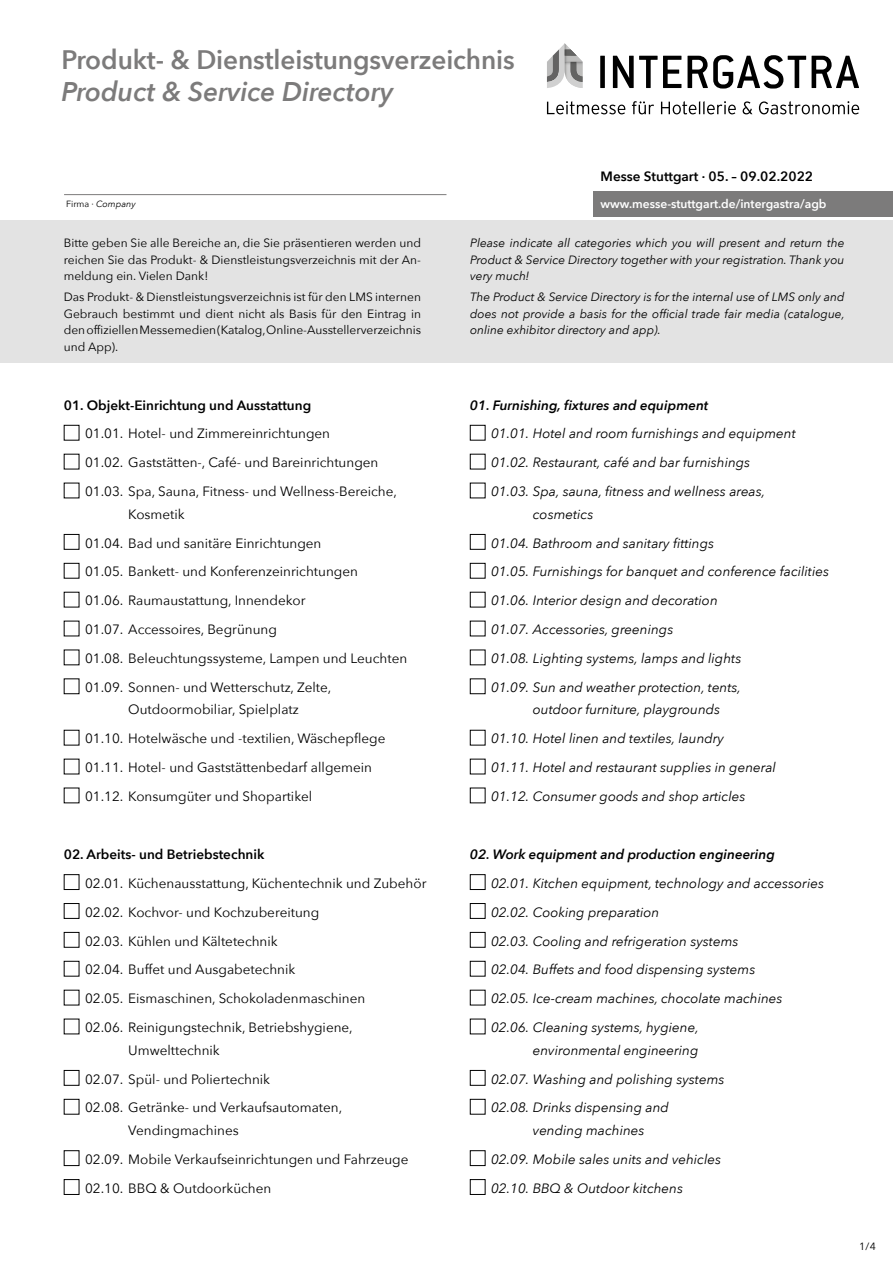
<style>
.page{position:relative;width:893px;height:1263px;background:#fff}
.page>*{position:absolute;margin:0;border:0;box-sizing:border-box;transform-origin:0 0}
.t1{font:italic 600 27px "Avenir Next";color:#7c7b7b}
.t2{font:600 26.7px "Avenir Next";letter-spacing:-.005em;color:#7c7b7b}
.Copy_Deutsch{font:13.5px/22.5px "Avenir Next";color:#000}
.Copy_Deutsch-2{font:italic 13.5px/22.5px "Avenir Next";color:#000}
.Copy_Deutsch-3{font:600 13.5px "Avenir Next";color:#000}
.Copy_Deutsch-4{font:italic 600 13.5px "Avenir Next";color:#000}
.Copy_Deutsch-5{font:12px/16.5px "Avenir Next";color:#000;text-align:justify}
.Copy_Deutsch-6{font:italic 12px/16.5px "Avenir Next";color:#000;text-align:justify}
.Copy_Deutsch-7{font:600 12px "Avenir Next";color:#fff}
.Copy_Deutsch-8{font:10.5px "Avenir Next";color:#000}
.Rückseite{font:italic 9px "Avenir Next";color:#000}
.s1{font-style:normal}
</style>
<div class="page">
<div style="left:64px;top:425px;width:15px;height:15px;border:1px solid #000"></div>
<div style="left:64px;top:534px;width:15px;height:16px;border:1px solid #000"></div>
<div style="left:64px;top:874px;width:15px;height:16px;border:1px solid #000"></div>
<div style="left:64px;top:903px;width:15px;height:16px;border:1px solid #000"></div>
<div style="left:64px;top:932px;width:15px;height:16px;border:1px solid #000"></div>
<div style="left:64px;top:961px;width:15px;height:15px;border:1px solid #000"></div>
<div style="left:64px;top:1070px;width:15px;height:16px;border:1px solid #000"></div>
<div style="left:64px;top:1099px;width:15px;height:15px;border:1px solid #000"></div>
<div style="left:64px;top:1150px;width:15px;height:16px;border:1px solid #000"></div>
<div style="left:64px;top:1179px;width:15px;height:16px;border:1px solid #000"></div>
<div style="left:470px;top:425px;width:15px;height:15px;border:1px solid #000"></div>
<div style="left:470px;top:534px;width:15px;height:16px;border:1px solid #000"></div>
<div style="left:470px;top:874px;width:15px;height:16px;border:1px solid #000"></div>
<div style="left:470px;top:903px;width:15px;height:16px;border:1px solid #000"></div>
<div style="left:470px;top:932px;width:15px;height:16px;border:1px solid #000"></div>
<div style="left:470px;top:961px;width:15px;height:15px;border:1px solid #000"></div>
<div style="left:470px;top:1070px;width:15px;height:16px;border:1px solid #000"></div>
<div style="left:470px;top:1099px;width:15px;height:15px;border:1px solid #000"></div>
<div style="left:470px;top:1150px;width:15px;height:16px;border:1px solid #000"></div>
<div style="left:470px;top:1179px;width:15px;height:16px;border:1px solid #000"></div>
<hr style="left:64px;top:194px;width:382px;height:1px;background:#7c7b7b">
<div style="left:0;top:220px;width:893px;height:143px;background:#e3e3e3"></div>
<div style="left:593px;top:192px;width:300px;height:25px;background:#7c7b7b"></div>
<div style="left:600px;top:56px;width:5px;height:32px;background:#000"></div>
<svg style="left:613px;top:56px;width:68px;height:32px"></svg>
<svg style="left:687px;top:55px;width:119px;height:34px"></svg>
<svg style="left:812px;top:56px;width:47px;height:32px"></svg>
<svg style="left:547px;top:43px;width:36px;height:45px"></svg>
<img style="left:565px;top:62px;width:17px;height:26px">
<img style="left:570px;top:62px;width:12px;height:20px">
<img style="left:577px;top:62px;width:5px;height:14px">
<svg style="left:547px;top:101px;width:78px;height:13px"></svg>
<svg style="left:632px;top:101px;width:22px;height:13px"></svg>
<svg style="left:661px;top:101px;width:75px;height:13px"></svg>
<svg style="left:743px;top:101px;width:9px;height:13px"></svg>
<svg style="left:759px;top:101px;width:100px;height:13px"></svg>
<p class="t2" style="left:62px;top:37px;width:455px">Produkt- &amp; Dienstleistungsverzeichnis</p>
<p class="t1" style="left:62px;top:68px;width:333px">Product &amp; Service Directory</p>
<p class="Rückseite" style="left:66px;top:196px;width:71px"><span class="s1">Firma ·</span> Company</p>
<p class="Copy_Deutsch-5" style="left:64px;top:234px;width:359px">Bitte geben Sie alle Bereiche an, die Sie präsentieren werden und reichen Sie das Produkt- &amp; Dienstleistungsverzeichnis mit der An&shy;meldung ein. Vielen Dank!</p>
<p class="Copy_Deutsch-5" style="left:64px;top:288px;width:359px">Das Produkt- &amp; Dienstleistungsverzeichnis ist für den LMS internen Gebrauch bestimmt und dient nicht als Basis für den Eintrag in denoffiziellenMessemedien(Katalog,Online-Ausstellerverzeichnis und App).</p>
<p class="Copy_Deutsch-3" style="left:64px;top:393px;width:249px">01. Objekt-Einrichtung und Ausstattung</p>
<p class="Copy_Deutsch" style="left:85px;top:422px;width:247px">01.01. Hotel- und Zimmereinrichtungen</p>
<p class="Copy_Deutsch" style="left:85px;top:451px;width:295px">01.02. Gaststätten-, Café- und Bareinrichtungen</p>
<p class="Copy_Deutsch" style="left:128px;top:480px;width:270px;text-indent:-43px">01.03. Spa, Sauna, Fitness- und Wellness-Bereiche,<br>Kosmetik</p>
<p class="Copy_Deutsch" style="left:85px;top:531px;width:238px">01.04. Bad und sanitäre Einrichtungen</p>
<p class="Copy_Deutsch" style="left:85px;top:560px;width:274px">01.05. Bankett- und Konferenzeinrichtungen</p>
<p class="Copy_Deutsch" style="left:85px;top:589px;width:222px">01.06. Raumaustattung, Innendekor</p>
<p class="Copy_Deutsch" style="left:85px;top:618px;width:193px">01.07. Accessoires, Begrünung</p>
<p class="Copy_Deutsch" style="left:85px;top:647px;width:324px">01.08. Beleuchtungssysteme, Lampen und Leuchten</p>
<p class="Copy_Deutsch" style="left:128px;top:675px;width:205px;text-indent:-43px">01.09. Sonnen- und Wetterschutz, Zelte,<br>Outdoormobiliar, Spielplatz</p>
<p class="Copy_Deutsch" style="left:85px;top:727px;width:302px">01.10. Hotelwäsche und -textilien, Wäschepflege</p>
<p class="Copy_Deutsch" style="left:85px;top:756px;width:289px">01.11. Hotel- und Gaststättenbedarf allgemein</p>
<p class="Copy_Deutsch" style="left:85px;top:785px;width:229px">01.12. Konsumgüter und Shopartikel</p>
<p class="Copy_Deutsch-3" style="left:64px;top:843px;width:202px">02. Arbeits- und Betriebstechnik</p>
<p class="Copy_Deutsch" style="left:85px;top:871px;width:343px">02.01. Küchenausstattung, Küchentechnik und Zubehör</p>
<p class="Copy_Deutsch" style="left:85px;top:900px;width:236px">02.02. Kochvor- und Kochzubereitung</p>
<p class="Copy_Deutsch" style="left:85px;top:929px;width:194px">02.03. Kühlen und Kältetechnik</p>
<p class="Copy_Deutsch" style="left:85px;top:958px;width:212px">02.04. Buffet und Ausgabetechnik</p>
<p class="Copy_Deutsch" style="left:85px;top:987px;width:282px">02.05. Eismaschinen, Schokoladenmaschinen</p>
<p class="Copy_Deutsch" style="left:128px;top:1016px;width:226px;text-indent:-43px">02.06. Reinigungstechnik, Betriebshygiene,<br>Umwelttechnik</p>
<p class="Copy_Deutsch" style="left:85px;top:1067px;width:187px">02.07. Spül- und Poliertechnik</p>
<p class="Copy_Deutsch" style="left:128px;top:1096px;width:215px;text-indent:-43px">02.08. Getränke- und Verkaufsautomaten,<br>Vendingmachines</p>
<p class="Copy_Deutsch" style="left:85px;top:1147px;width:325px">02.09. Mobile Verkaufseinrichtungen und Fahrzeuge</p>
<p class="Copy_Deutsch" style="left:85px;top:1176px;width:188px">02.10. BBQ &amp; Outdoorküchen</p>
<p class="Copy_Deutsch-3" style="left:601px;top:165px;width:214px">Messe Stuttgart · 05. – 09.02.2022</p>
<p class="Copy_Deutsch-7" style="left:601px;top:194px;width:227px">www.messe-stuttgart.de/intergastra/agb</p>
<p class="Copy_Deutsch-6" style="left:470px;top:234px;width:376px">Please indicate all categories which you will present and return the Product &amp; Service Directory together with your registration. Thank you very much!</p>
<p class="Copy_Deutsch-6" style="left:470px;top:288px;width:376px">The Product &amp; Service Directory is for the internal use of LMS only and does not provide a basis for the official trade fair media (catalogue, online exhibitor directory and app).</p>
<p class="Copy_Deutsch-4" style="left:470px;top:393px;width:240px">01. Furnishing, fixtures and equipment</p>
<p class="Copy_Deutsch-2" style="left:491px;top:422px;width:306px">01.01. Hotel and room furnishings and equipment</p>
<p class="Copy_Deutsch-2" style="left:491px;top:451px;width:261px">01.02. Restaurant, café and bar furnishings</p>
<p class="Copy_Deutsch-2" style="left:533px;top:480px;width:234px;text-indent:-42px">01.03. Spa, sauna, fitness and wellness areas, cosmetics</p>
<p class="Copy_Deutsch-2" style="left:491px;top:531px;width:225px">01.04. Bathroom and sanitary fittings</p>
<p class="Copy_Deutsch-2" style="left:491px;top:560px;width:339px">01.05. Furnishings for banquet and conference facilities</p>
<p class="Copy_Deutsch-2" style="left:491px;top:589px;width:228px">01.06. Interior design and decoration</p>
<p class="Copy_Deutsch-2" style="left:491px;top:618px;width:184px">01.07. Accessories, greenings</p>
<p class="Copy_Deutsch-2" style="left:491px;top:646px;width:252px">01.08. Lighting systems, lamps and lights</p>
<p class="Copy_Deutsch-2" style="left:533px;top:675px;width:210px;text-indent:-42px">01.09. Sun and weather protection, tents, outdoor furniture, playgrounds</p>
<p class="Copy_Deutsch-2" style="left:491px;top:727px;width:235px">01.10. Hotel linen and textiles, laundry</p>
<p class="Copy_Deutsch-2" style="left:491px;top:756px;width:286px">01.11. Hotel and restaurant supplies in general</p>
<p class="Copy_Deutsch-2" style="left:491px;top:784px;width:256px">01.12. Consumer goods and shop articles</p>
<p class="Copy_Deutsch-4" style="left:470px;top:843px;width:306px">02. Work equipment and production engineering</p>
<p class="Copy_Deutsch-2" style="left:491px;top:871px;width:334px">02.01. Kitchen equipment, technology and accessories</p>
<p class="Copy_Deutsch-2" style="left:491px;top:900px;width:170px">02.02. Cooking preparation</p>
<p class="Copy_Deutsch-2" style="left:491px;top:929px;width:249px">02.03. Cooling and refrigeration systems</p>
<p class="Copy_Deutsch-2" style="left:491px;top:958px;width:266px">02.04. Buffets and food dispensing systems</p>
<p class="Copy_Deutsch-2" style="left:491px;top:987px;width:293px">02.05. Ice-cream machines, chocolate machines</p>
<p class="Copy_Deutsch-2" style="left:491px;top:1016px;width:209px;text-align:right">02.06. Cleaning systems, hygiene, environmental engineering</p>
<p class="Copy_Deutsch-2" style="left:491px;top:1067px;width:235px">02.07. Washing and polishing systems</p>
<p class="Copy_Deutsch-2" style="left:533px;top:1096px;width:138px;text-indent:-42px">02.08. Drinks dispensing and vending machines</p>
<p class="Copy_Deutsch-2" style="left:491px;top:1147px;width:231px">02.09. Mobile sales units and vehicles</p>
<p class="Copy_Deutsch-2" style="left:491px;top:1176px;width:193px">02.10. BBQ &amp; Outdoor kitchens</p>
<p class="Copy_Deutsch-8" style="left:859px;top:1237px;width:18px">1/4</p>
</div>
